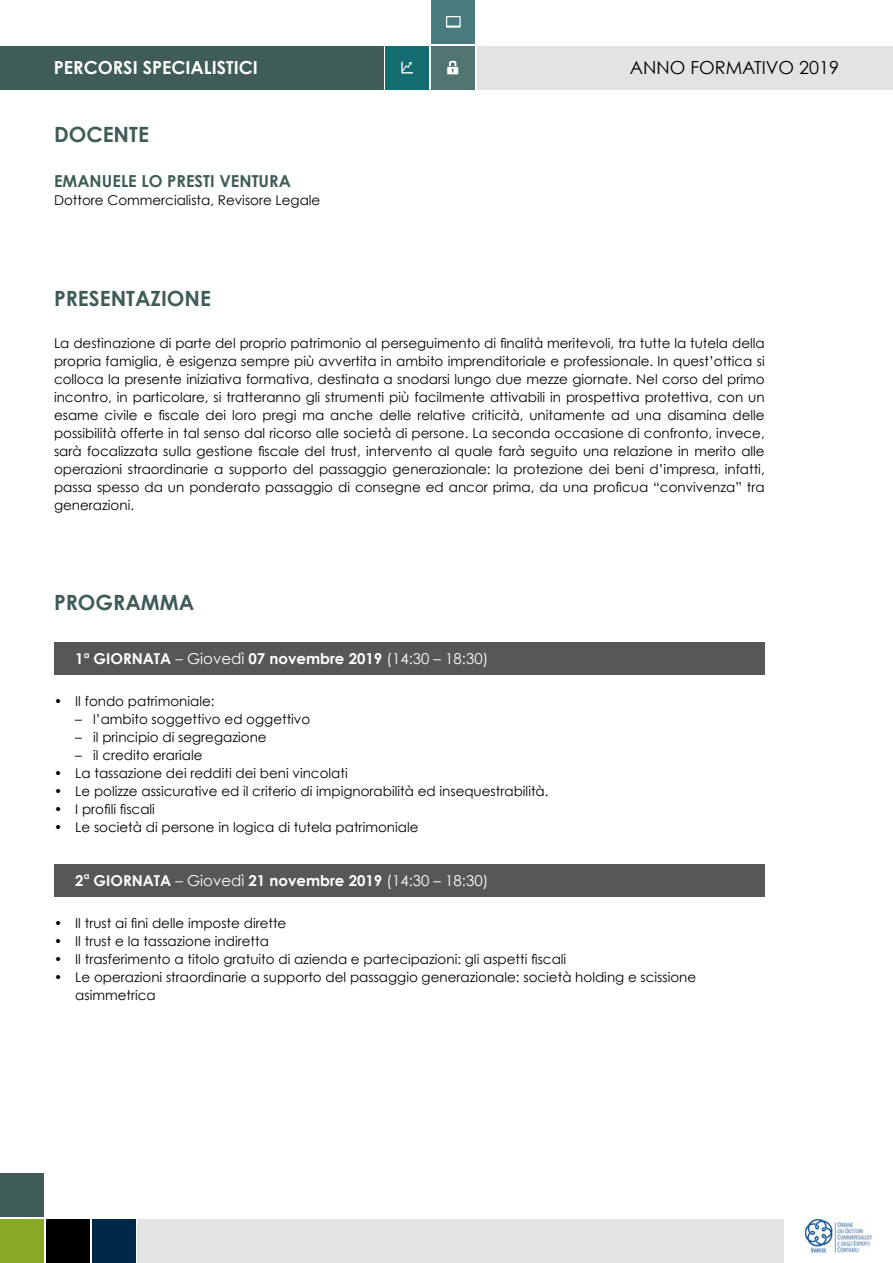
<style>
.page{position:relative;width:893px;height:1263px;background:#fff}
.page>*{position:absolute;margin:0;border:0;box-sizing:border-box;transform-origin:0 0}
.t1{font:700 21px "Century Gothic";color:#3f5c59}
.t2{font:700 18px "Century Gothic";color:#fff}
.t3{font:18px "Century Gothic";color:#000}
.t4{font:700 16.5px "Century Gothic";color:#3f5c59}
.t5{font:700 15px "Century Gothic";color:#fff}
.t6{font:13.5px/18px "Century Gothic";color:#000;text-align:justify}
.s1{font-weight:400}
</style>
<div class="page">
<div style="left:0;top:46px;width:384px;height:43px;background:#3f5c59"></div>
<div style="left:477px;top:46px;width:416px;height:43px;background:#e3e3e3"></div>
<div style="left:431px;top:46px;width:44px;height:43px;background:#517672"></div>
<div style="left:431px;top:0;width:44px;height:44px;background:#487a7e"></div>
<div style="left:385px;top:46px;width:44px;height:43px;background:#146d71"></div>
<svg style="left:447px;top:61px;width:11px;height:13px"></svg>
<svg style="left:446px;top:16px;width:15px;height:12px"></svg>
<svg style="left:401px;top:62px;width:12px;height:12px"></svg>
<div style="left:0;top:1219px;width:44px;height:44px;background:#8aa927"></div>
<div style="left:0;top:1173px;width:44px;height:44px;background:#3f5c59"></div>
<div style="left:92px;top:1219px;width:44px;height:44px;background:#002847"></div>
<div style="left:138px;top:1219px;width:646px;height:44px;background:#e3e3e3"></div>
<div style="left:46px;top:1219px;width:44px;height:44px;background:#000"></div>
<img style="left:805px;top:1219px;width:67px;height:33px">
<div style="left:54px;top:642px;width:711px;height:32px;background:#575756"></div>
<div style="left:54px;top:864px;width:711px;height:32px;background:#575756"></div>
<h2 class="t2" style="left:54px;top:56px;width:206px">PERCORSI SPECIALISTICI</h2>
<h2 class="t3" style="left:630px;top:57px;width:211px">ANNO FORMATIVO 2019</h2>
<h1 class="t1" style="left:54px;top:122px;width:96px">DOCENTE</h1>
<p class="t4" style="left:54px;top:170px;width:238px">EMANUELE LO PRESTI VENTURA</p>
<p class="t6" style="left:54px;top:191px;width:268px">Dottore Commercialista, Revisore Legale</p>
<h1 class="t1" style="left:54px;top:285px;width:159px">PRESENTAZIONE</h1>
<p class="t6" style="left:54px;top:333px;width:712px">La destinazione di parte del proprio patrimonio al perseguimento di finalità meritevoli, tra tutte la tutela della propria famiglia, è esigenza sempre più avvertita in ambito imprenditoriale e professionale. In quest’ottica si colloca la presente iniziativa formativa, destinata a snodarsi lungo due mezze giornate. Nel corso del primo incontro, in particolare, si tratteranno gli strumenti più facilmente attivabili in prospettiva protettiva, con un esame civile e fiscale dei loro pregi ma anche delle relative criticità, unitamente ad una disamina delle possibilità offerte in tal senso dal ricorso alle società di persone. La seconda occasione di confronto, invece, sarà focalizzata sulla gestione fiscale del trust, intervento al quale farà seguito una relazione in merito alle operazioni straordinarie a supporto del passaggio generazionale: la protezione dei beni d’impresa, infatti, passa spesso da un ponderato passaggio di consegne ed ancor prima, da una proficua “convivenza” tra generazioni.</p>
<h1 class="t1" style="left:54px;top:589px;width:142px">PROGRAMMA</h1>
<p class="t5" style="left:75px;top:649px;width:414px">1<sup>a</sup> GIORNATA <span class="s1">– Giovedì</span> 07 novembre 2019 <span class="s1">(14:30 – 18:30)</span></p>
<p class="t6" style="left:54px;top:692px;width:162px">• Il fondo patrimoniale:</p>
<p class="t6" style="left:75px;top:710px;width:237px">– l’ambito soggettivo ed oggettivo</p>
<p class="t6" style="left:75px;top:728px;width:193px">– il principio di segregazione</p>
<p class="t6" style="left:75px;top:746px;width:129px">– il credito erariale</p>
<p class="t6" style="left:54px;top:764px;width:295px">• La tassazione dei redditi dei beni vincolati</p>
<p class="t6" style="left:54px;top:782px;width:496px">• Le polizze assicurative ed il criterio di impignorabilità ed insequestrabilità.</p>
<p class="t6" style="left:54px;top:800px;width:102px">• I profili fiscali</p>
<p class="t6" style="left:54px;top:818px;width:366px">• Le società di persone in logica di tutela patrimoniale</p>
<p class="t5" style="left:75px;top:871px;width:414px">2<sup>a</sup> GIORNATA <span class="s1">– Giovedì</span> 21 novembre 2019 <span class="s1">(14:30 – 18:30)</span></p>
<p class="t6" style="left:54px;top:913px;width:234px">• Il trust ai fini delle imposte dirette</p>
<p class="t6" style="left:54px;top:931px;width:216px">• Il trust e la tassazione indiretta</p>
<p class="t6" style="left:54px;top:949px;width:514px">• Il trasferimento a titolo gratuito di azienda e partecipazioni: gli aspetti fiscali</p>
<p class="t6" style="left:75px;top:967px;width:622px;text-indent:-21px">• Le operazioni straordinarie a supporto del passaggio generazionale: società holding e scissione asimmetrica</p>
</div>
